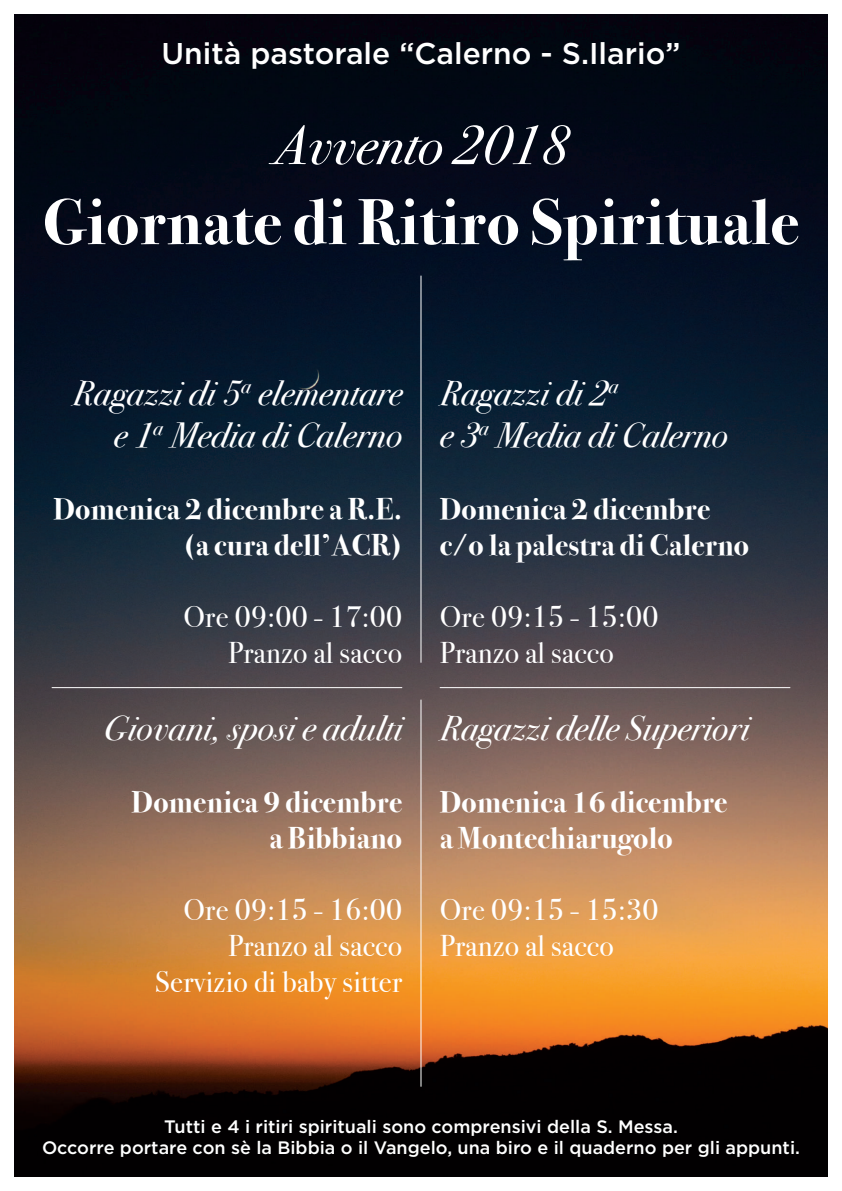
<style>
.page{position:relative;width:842px;height:1191px;background:#fff}
.page>*{position:absolute;margin:0;border:0;box-sizing:border-box;transform-origin:0 0}
.t1{font:700 65px "Bodoni Svty Two ITCTT";letter-spacing:.01em;color:#fff}
.t2{font:italic 55px "Bodoni Svty Two ITCTT";color:#fff}
.t3{font:italic 35px/42px "Bodoni Svty Two ITCTT";letter-spacing:.01em;color:#fff;text-align:right}
.t4{font:700 30px/36px "Bodoni Svty Two ITCTT";letter-spacing:.01em;color:#fff;text-align:right}
.t5{font:30px/36px "Bodoni Svty Two ITCTT";letter-spacing:.01em;color:#fff;text-align:right}
.t6{font:500 30px "Gotham";color:#fff}
.t7{font:500 18px/21.6px "Gotham";color:#fff;text-align:center}
</style>
<div class="page">
<img style="left:14px;top:14px;width:814px;height:1162px">
<hr style="left:420px;top:276px;width:1px;height:386px;background:#fff">
<hr style="left:420px;top:699px;width:1px;height:387px;background:#fff">
<hr style="left:52px;top:687px;width:350px;height:1px;background:#fff">
<hr style="left:440px;top:687px;width:350px;height:1px;background:#fff">
<p class="t6" style="left:161px;top:33px;width:520px">Unità pastorale “Calerno - S.Ilario”</p>
<h2 class="t2" style="left:273px;top:97px;width:297px">Avvento 2018</h2>
<h1 class="t1" style="left:43px;top:168px;width:758px">Giornate di Ritiro Spirituale</h1>
<p class="t3" style="left:72px;top:369px;width:331px">Ragazzi di 5<sup>a</sup> elementare e 1<sup>a</sup> Media di Calerno</p>
<p class="t4" style="left:54px;top:488px;width:350px">Domenica 2 dicembre a R.E. (a cura dell’ACR)</p>
<p class="t5" style="left:183px;top:595px;width:220px">Ore 09:00 - 17:00<br>Pranzo al sacco</p>
<p class="t3" style="left:104px;top:704px;width:300px">Giovani, sposi e adulti</p>
<p class="t4" style="left:132px;top:781px;width:272px">Domenica 9 dicembre a Bibbiano</p>
<p class="t5" style="left:155px;top:888px;width:249px">Ore 09:15 - 16:00<br>Pranzo al sacco<br>Servizio di baby sitter</p>
<p class="t3" style="left:440px;top:369px;width:290px;text-align:left">Ragazzi di 2<sup>a<br></sup>e 3<sup>a</sup> Media di Calerno</p>
<p class="t4" style="left:440px;top:488px;width:311px;text-align:left">Domenica 2 dicembre c/o la palestra di Calerno</p>
<p class="t5" style="left:440px;top:595px;width:220px;text-align:left">Ore 09:15 - 15:00<br>Pranzo al sacco</p>
<p class="t3" style="left:440px;top:704px;width:311px">Ragazzi delle Superiori</p>
<p class="t4" style="left:440px;top:781px;width:289px;text-align:left">Domenica 16 dicembre a Montechiarugolo</p>
<p class="t5" style="left:440px;top:888px;width:220px;text-align:left">Ore 09:15 - 15:30<br>Pranzo al sacco</p>
<p class="t7" style="left:42px;top:1115px;width:759px">Tutti e 4 i ritiri spirituali sono comprensivi della S. Messa.<br>Occorre portare con sè la Bibbia o il Vangelo, una biro e il quaderno per gli appunti.</p>
</div>
